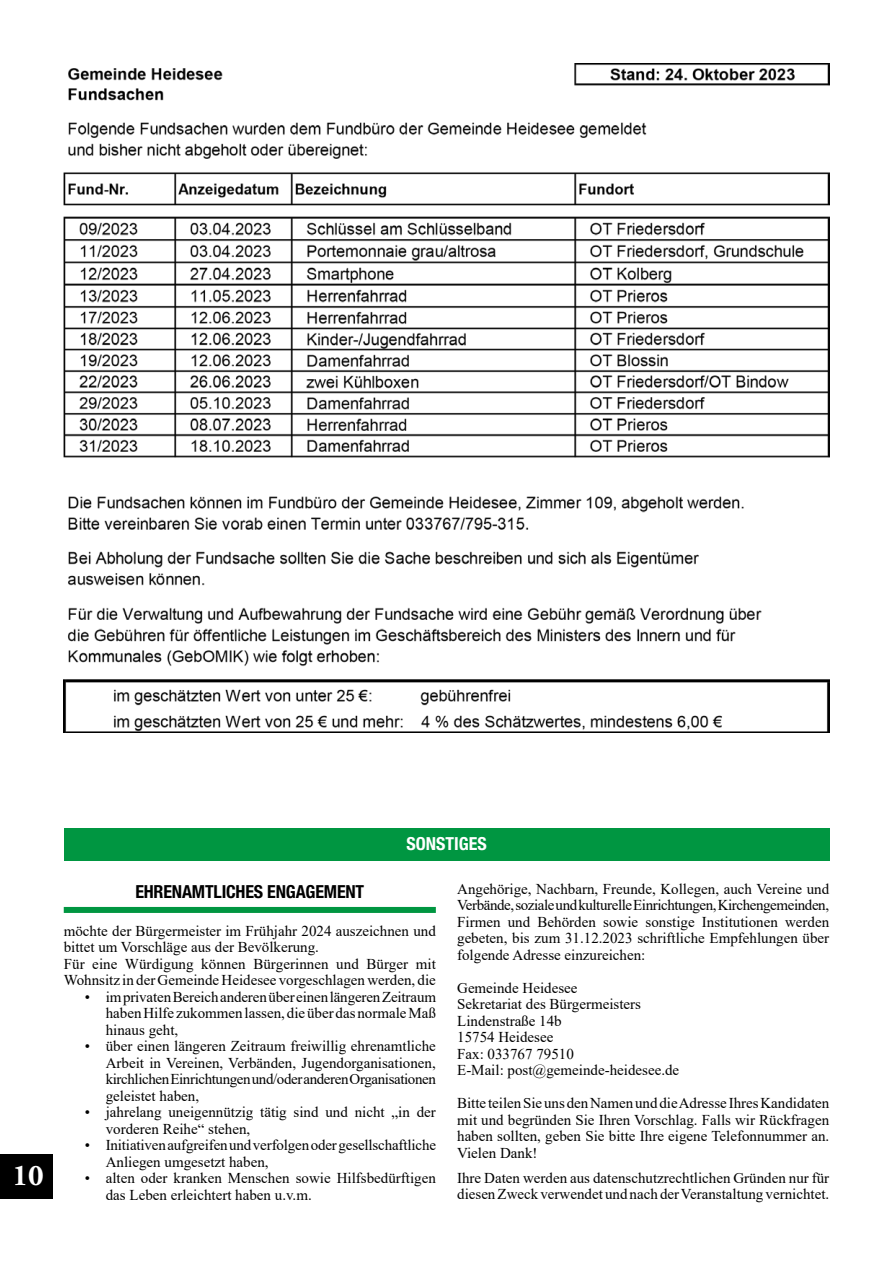
<style>
.page{position:relative;width:893px;height:1263px;background:#fff}
.page>*{position:absolute;margin:0;border:0;box-sizing:border-box;transform-origin:0 0}
.t1{font:700 30px "Adobe Garamond Pro";color:#fff}
.t2{font:700 condensed 18px "Helvetica Neue LT Std";letter-spacing:-.01em;color:#000}
.t3{font:700 condensed 18px "Helvetica Neue LT Std";color:#fff}
.t4{font:15px/16.5px "Times New Roman";color:#000}
</style>
<div class="page">
<div style="left:0;top:1154px;width:52px;height:45px;background:#000"></div>
<div style="left:64px;top:907px;width:372px;height:6px;background:#009641"></div>
<div style="left:64px;top:828px;width:765px;height:33px;background:#009641"></div>
<img style="left:64px;top:64px;width:765px;height:669px">
<h1 class="t1" style="left:13px;top:1158px;width:33px">10</h1>
<p class="t3" style="left:406px;top:833px;width:82px">SONSTIGES</p>
<p class="t4" style="left:457px;top:880px;width:374px;text-align:justify">Angehörige, Nachbarn, Freunde, Kollegen, auch Vereine und Verbände, soziale und kulturelle Einrichtungen, Kirchengemeinden, Firmen und Behörden sowie sonstige Institutionen werden gebeten, bis zum 31.12.2023 schriftliche Empfehlungen über folgende Adresse einzureichen:</p>
<p class="t4" style="left:457px;top:979px;width:224px">Gemeinde Heidesee<br>Sekretariat des Bürgermeisters<br>Lindenstraße 14b<br>15754 Heidesee<br>Fax: 033767 79510<br>E-Mail: post@gemeinde-heidesee.de</p>
<p class="t4" style="left:457px;top:1094px;width:374px;text-align:justify">Bitte teilen Sie uns den Namen und die Adresse Ihres Kandidaten mit und begründen Sie Ihren Vorschlag. Falls wir Rückfragen haben sollten, geben Sie bitte Ihre eigene Telefonnummer an.<br>Vielen Dank!</p>
<p class="t4" style="left:457px;top:1169px;width:374px">Ihre Daten werden aus datenschutzrechtlichen Gründen nur für diesen Zweck verwendet und nach der Veranstaltung vernichtet.</p>
<p class="t2" style="left:135px;top:881px;width:230px">EHRENAMTLICHES ENGAGEMENT</p>
<p class="t4" style="left:64px;top:922px;width:374px">möchte der Bürgermeister im Frühjahr 2024 auszeichnen und bittet um Vorschläge aus der Bevölkerung.<br>Für eine Würdigung können Bürgerinnen und Bürger mit Wohnsitz in der Gemeinde Heidesee vorgeschlagen werden, die</p>
<p class="t4" style="left:106px;top:988px;width:332px;text-align:justify;text-indent:-21px">• im privaten Bereich anderen über einen längeren Zeitraum haben Hilfe zukommen lassen, die über das normale Maß hinaus geht,</p>
<p class="t4" style="left:106px;top:1037px;width:332px;text-align:justify;text-indent:-21px">• über einen längeren Zeitraum freiwillig ehrenamtliche Arbeit in Vereinen, Verbänden, Jugendorganisationen, kirchlichen Einrichtungen und/oder anderen Organisationen geleistet haben,</p>
<p class="t4" style="left:106px;top:1103px;width:332px;text-indent:-21px">• jahrelang uneigennützig tätig sind und nicht „in der vorderen Reihe“ stehen,</p>
<p class="t4" style="left:106px;top:1136px;width:332px;text-indent:-21px">• Initiativen aufgreifen und verfolgen oder gesellschaftliche<br>Anliegen umgesetzt haben,</p>
<p class="t4" style="left:106px;top:1169px;width:332px;text-indent:-21px">• alten oder kranken Menschen sowie Hilfsbedürftigen das Leben erleichtert haben u.v.m.</p>
</div>
